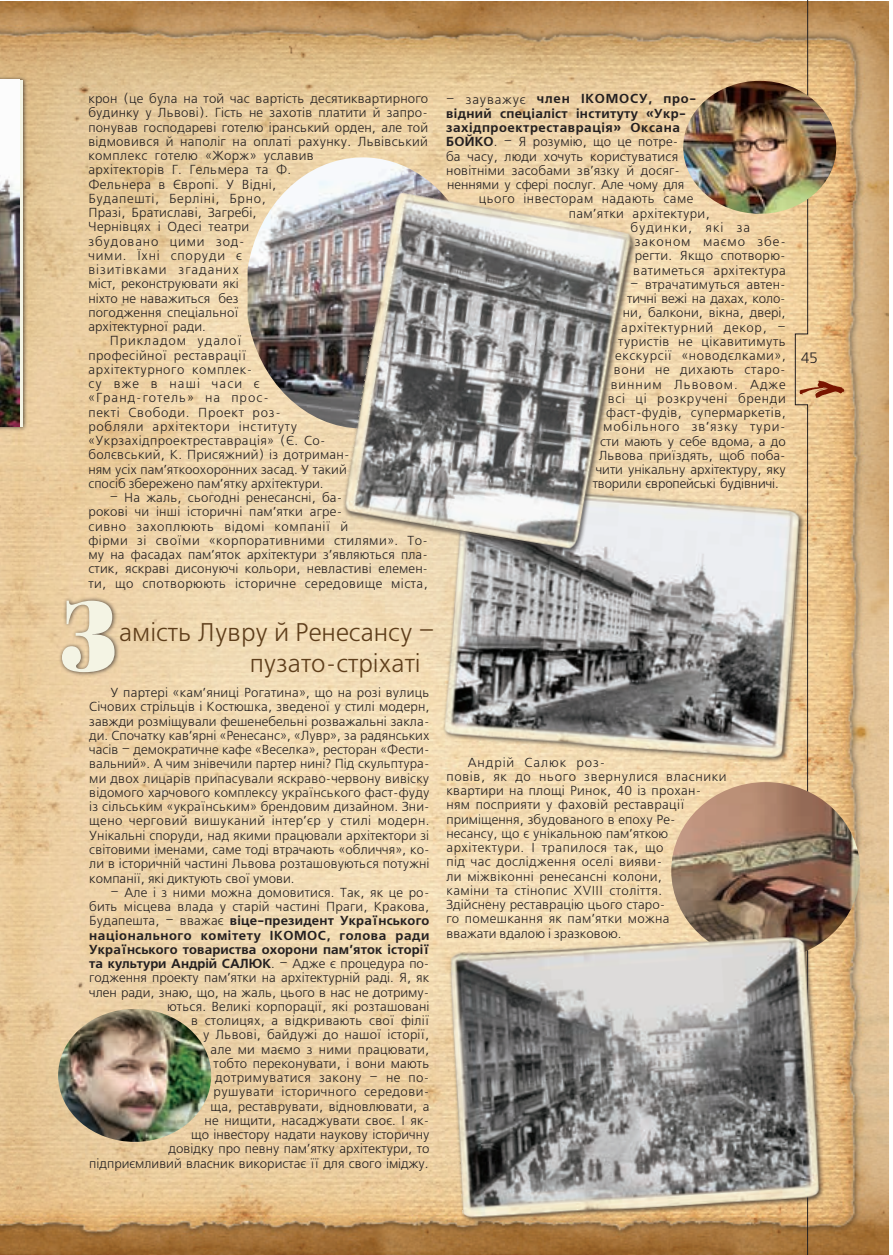
<style>
.page{position:relative;width:893px;height:1255px;background:#fff}
.page>*{position:absolute;margin:0;border:0;box-sizing:border-box;transform-origin:0 0}
.Zagolovok{font:25.5px/30.6px "Free Set C";color:#5e3e1b}
.foto{font:15px "Free Set C";color:#231f20}
.text_freeset{font:13.05px/14.2px "Free Set C";letter-spacing:.015em;color:#231f20}
.text_freeset-2{font:13.05px/14.2px "Free Set C";letter-spacing:.035em;color:#231f20}
.text_freeset-3{font:700 13.05px "Free Set C";letter-spacing:.04em;color:#231f20}
.text_freeset-4{font:13.05px "Free Set C";letter-spacing:-.005em;color:#231f20}
.text_freeset-5{font:13.05px "Free Set C";letter-spacing:-.01em;color:#231f20}
.text_freeset-6{font:13.05px "Free Set C";letter-spacing:.05em;color:#231f20}
.text_freeset-7{font:13.05px "Free Set C";letter-spacing:.07em;color:#231f20}
.text_freeset-8{font:700 13.05px "Free Set C";letter-spacing:.06em;color:#231f20}
.text_freeset-9{font:13.05px "Free Set C";letter-spacing:.04em;color:#231f20}
.text_freeset-10{font:13.05px "Free Set C";letter-spacing:.065em;color:#231f20}
.text_freeset-11{font:13.05px "Free Set C";letter-spacing:.045em;color:#231f20}
.text_freeset-12{font:13.05px "Free Set C";letter-spacing:.075em;color:#231f20}
.s1{font-weight:700}
.s2{font-weight:400}
</style>
<div class="page">
<img style="left:19px;top:2px;width:869px;height:1252px">
<img style="left:0;top:1px;width:19px;height:1253px">
<div style="left:58px;top:596px;width:61px;height:81px;background:#231f20;opacity:.75"></div>
<svg style="left:62px;top:600px;width:53px;height:72px;background:#e5d9c0"></svg>
<img style="left:248px;top:157px;width:214px;height:271px">
<img style="left:444px;top:482px;width:351px;height:277px">
<div style="left:342px;top:190px;width:296px;height:365px;background:#231f20;opacity:.75"></div>
<img style="left:342px;top:191px;width:292px;height:361px">
<img style="left:58px;top:1008px;width:153px;height:133px">
<svg style="left:795px;top:0;width:49px;height:1254px;background:#dfb780"></svg>
<img style="left:683px;top:81px;width:153px;height:133px">
<img style="left:671px;top:782px;width:189px;height:177px">
<img style="left:446px;top:931px;width:376px;height:289px">
<div style="left:0;top:76px;width:28px;height:355px;background:#231f20;opacity:.75"></div>
<div style="left:0;top:80px;width:23px;height:346px;background:#f4f4e4"></div>
<img style="left:0;top:80px;width:20px;height:346px">
<p class="text_freeset" style="left:88px;top:92px;width:341px">крон (це була на той час вартість десятиквартирного будинку у Львові). Гість не захотів платити й запро&shy;понував господареві готелю іранський орден, але той відмовився й наполіг на оплаті рахунку. Львівський комплекс готелю «Жорж» уславив<br>архітекторів Г. Гельмера та Ф.<br>Фельнера в Європі. У Відні,<br>Будапешті, Берліні, Брно,<br>Празі, Братиславі, Загребі,<br>Чернівцях і Одесі театри<br>збудовано цими зод-<br>чими. Їхні споруди є<br>візитівками згаданих<br>міст, реконструювати які<br>ніхто не наважиться без<br>погодження спеціальної<br>архітектурної ради.</p>
<p class="text_freeset-2" style="left:88px;top:334px;width:263px;text-indent:21px">Прикладом удалої<br>професійної реставрації<br>архітектурного комплек-<br>су вже в наші часи є<br>«Гранд- готель» на прос-<br>пекті Свободи. Проект роз-<br>робляли архітектори інституту «Укрзахідпроектреставрація» (Є. Со&shy;болєвський, К. Присяжний) із дотриман&shy;ням усіх пам’яткоохоронних засад. У такий спосіб збережено пам’ятку архітектури.</p>
<p class="text_freeset" style="left:88px;top:491px;width:341px;text-indent:21px">– На жаль, сьогодні ренесансні, ба-<br>рокові чи інші історичні пам’ятки агре-<br>сивно захоплюють відомі компанії й<br>фірми зі своїми «корпоративними стилями». То&shy;му на фасадах пам’яток архітектури з’являються пла&shy;стик, яскраві дисонуючі кольори, невластиві елемен&shy;ти, що спотворюють історичне середовище міста,</p>
<p class="Zagolovok" style="left:250px;top:618px;width:186px;text-indent:-131px">амість Лувру й Ренесансу – пузато- стріхаті</p>
<p class="text_freeset" style="left:89px;top:686px;width:342px;text-align:justify;text-indent:21px">У партері «кам’яниці Рогатина», що на розі вулиць Січових стрільців і Костюшка, зведеної у стилі модерн, завжди розміщували фешенебельні розважальні закла&shy;ди. Спочатку кав’ярні «Ренесанс», «Лувр», за радянських часів – демократичне кафе «Веселка», ресторан «Фести&shy;вальний». А чим знівечили партер нині? Під скульптура&shy;ми двох лицарів припасували яскраво-червону вивіску відомого харчового комплексу українського фаст- фуду із сільським «українським» брендовим дизайном. Зни&shy;щено черговий вишуканий інтер’єр у стилі модерн.<br>Унікальні споруди, над якими працювали архітектори зі світовими іменами, саме тоді втрачають «обличчя», ко&shy;ли в історичній частині Львова розташовуються потужні компанії, які диктують свої умови.</p>
<p class="text_freeset" style="left:89px;top:885px;width:342px;text-align:right">– Але і з ними можна домовитися. Так, як це ро&shy;бить місцева влада у старій частині Праги, Кракова, Будапешта, – вважає <span class="s1">віце-президент Українського національного комітету ІКОМОС, голова ради Українського товариства охорони пам’яток історії та культури Андрій САЛЮК</span>. – Адже є процедура по&shy;годження проекту пам’ятки на архітектурній раді. Я, як член ради, знаю, що, на жаль, цього в нас не дотриму&shy;ються. Великі корпорації, які розташовані<br>в столицях, а відкривають свої філії<br>у Львові, байдужі до нашої історії,<br>але ми маємо з ними працювати,<br>тобто переконувати, і вони мають<br>дотримуватися закону – не по-<br>рушувати історичного середови-<br>ща, реставрувати, відновлювати, а<br>не нищити, насаджувати своє. І як-<br>що інвестору надати наукову історичну<br>довідку про певну пам’ятку архітектури, то підприємливий власник використає її для свого іміджу.</p>
<p class="text_freeset-8" style="left:446px;top:92px;width:250px"><span class="s2">– зауважує</span> член ІКОМОСУ, про-</p>
<p class="text_freeset-3" style="left:446px;top:106px;width:240px">відний спеціаліст інституту «Укр-</p>
<p class="text_freeset-3" style="left:446px;top:120px;width:235px">західпроектреставрація» Оксана</p>
<p class="text_freeset" style="left:446px;top:135px;width:234px"><span class="s1">БОЙКО</span>. – Я розумію, що це потре-</p>
<p class="text_freeset" style="left:446px;top:149px;width:234px">ба часу, люди хочуть користуватися</p>
<p class="text_freeset" style="left:446px;top:164px;width:235px">новітніми засобами зв’язку й досяг-</p>
<p class="text_freeset-4" style="left:447px;top:178px;width:239px">неннями у сфері послуг. Але чому для</p>
<p class="text_freeset" style="left:479px;top:192px;width:216px">цього інвесторам надають саме</p>
<p class="text_freeset" style="left:569px;top:206px;width:143px">пам’ятки архітектури,</p>
<p class="text_freeset-12" style="left:630px;top:220px;width:121px">будинки, які за</p>
<p class="text_freeset-7" style="left:635px;top:235px;width:152px">законом маємо збе-</p>
<p class="text_freeset" style="left:635px;top:249px;width:152px">регти. Якщо спотворю-</p>
<p class="text_freeset-2" style="left:633px;top:263px;width:154px">ватиметься архітектура</p>
<p class="text_freeset" style="left:630px;top:278px;width:157px">– втрачатимуться автен-</p>
<p class="text_freeset-5" style="left:627px;top:292px;width:160px">тичні вежі на дахах, коло-</p>
<p class="text_freeset" style="left:623px;top:306px;width:164px">ни, балкони, вікна, двері,</p>
<p class="text_freeset-6" style="left:621px;top:320px;width:166px">архітектурний декор, –</p>
<p class="text_freeset-2" style="left:618px;top:335px;width:169px">туристів не цікавитимуть</p>
<p class="text_freeset-9" style="left:615px;top:349px;width:172px">екскурсії «новодєлками»,</p>
<p class="text_freeset-11" style="left:614px;top:363px;width:173px">вони не дихають старо-</p>
<p class="text_freeset-7" style="left:611px;top:377px;width:176px">винним Львовом. Адже</p>
<p class="text_freeset-6" style="left:608px;top:391px;width:180px">всі ці розкручені бренди</p>
<p class="text_freeset-2" style="left:606px;top:406px;width:181px">фаст-фудів, супермаркетів,</p>
<p class="text_freeset-10" style="left:603px;top:420px;width:184px">мобільного зв’язку тури-</p>
<p class="text_freeset" style="left:600px;top:434px;width:187px">сти мають у себе вдома, а до</p>
<p class="text_freeset" style="left:599px;top:449px;width:188px">Львова приїздять, щоб поба-</p>
<p class="text_freeset-4" style="left:596px;top:463px;width:192px">чити унікальну архітектуру, яку</p>
<p class="text_freeset-5" style="left:593px;top:477px;width:187px">творили європейські будівничі.</p>
<p class="text_freeset" style="left:446px;top:755px;width:282px;text-indent:21px">Андрій Салюк роз-<br>повів, як до нього звернулися власники квартири на площі Ринок, 40 із прохан&shy;ням посприяти у фаховій реставрації приміщення, збудованого в епоху Ре&shy;несансу, що є унікальною пам’яткою архітектури. І трапилося так, що<br>під час дослідження оселі вияви-<br>ли міжвіконні ренесансні колони,<br>каміни та стінопис XVIII століття.<br>Здійснену реставрацію цього старо-<br>го помешкання як пам’ятки можна<br>вважати вдалою і зразковою.</p>
<p class="foto" style="left:801px;top:349px;width:19px">45</p>
</div>
